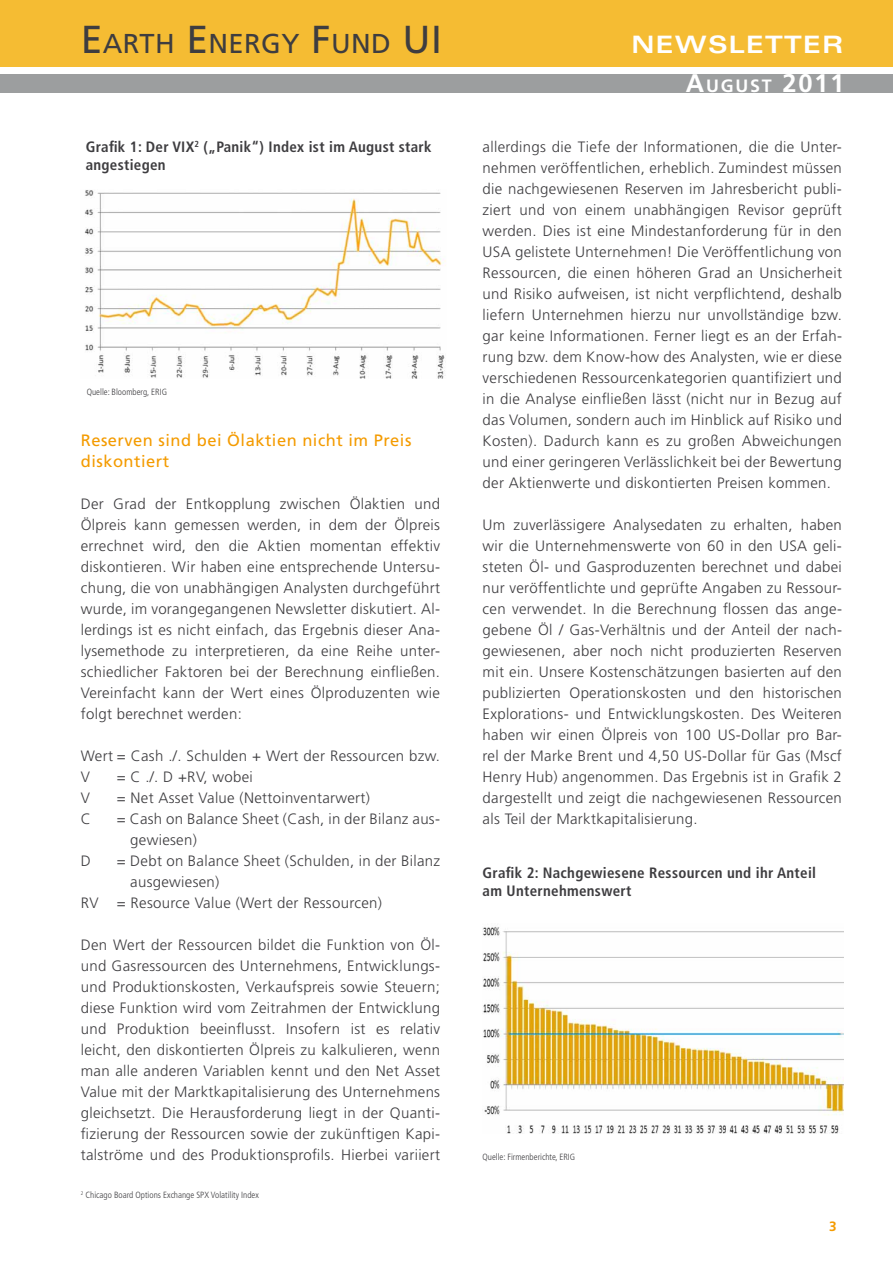
<style>
.page{position:relative;width:893px;height:1263px;background:#fff}
.page>*{position:absolute;margin:0;border:0;box-sizing:border-box;transform-origin:0 0}
.t1{font:27.3px "Frutiger LT";letter-spacing:.015em;color:#3e3d40}
.t2{font:700 expanded 24px "Univers";letter-spacing:.05em;color:#fff}
.t3{font:700 17.85px "Frutiger LT";letter-spacing:.1em;color:#fff}
.t4{font:16.5px/21px "Frutiger LT";letter-spacing:.03em;color:#f49b00}
.t5{font:300 15px/21px "Frutiger LT";letter-spacing:.02em;color:#3e3d40;text-align:justify}
.t6{font:700 condensed 15px/18px "Frutiger LT";letter-spacing:.02em;color:#3e3d40}
.t7{font:700 13.5px "Frutiger LT";color:#f49b00}
.t8{font:300 condensed 9px "Frutiger LT";color:#3e3d40}
.s1{font-size:39px}
.s2{font-size:25.5px}
</style>
<div class="page">
<img style="left:483px;top:926px;width:360px;height:208px">
<div style="left:0;top:0;width:893px;height:67px;background:#f5bc33"></div>
<div style="left:0;top:74px;width:893px;height:19px;background:#9c9e9f"></div>
<img style="left:84px;top:190px;width:362px;height:189px">
<h1 class="t1" style="left:81px;top:27px;width:363px"><span class="s1">E</span>ARTH <span class="s1">E</span>NERGY <span class="s1">F</span>UND <span class="s1">UI</span></h1>
<h2 class="t2" style="left:632px;top:31px;width:213px">NEWSLETTER</h2>
<p class="t6" style="left:86px;top:137px;width:347px">Grafik 1: Der VIX<sup>2</sup> („Panik“) Index ist im August stark angestiegen</p>
<p class="t8" style="left:87px;top:386px;width:82px">Quelle: Bloomberg, ERIG</p>
<p class="t4" style="left:81px;top:429px;width:332px">Reserven sind bei Ölaktien nicht im Preis diskontiert</p>
<p class="t5" style="left:81px;top:493px;width:361px">Der Grad der Entkopplung zwischen Ölaktien und Ölpreis kann gemessen werden, in dem der Ölpreis errechnet wird, den die Aktien momentan effektiv diskontieren. Wir haben eine entsprechende Untersu&shy;chung, die von unabhängigen Analysten durchgeführt wurde, im vorangegangenen Newsletter diskutiert. Al&shy;lerdings ist es nicht einfach, das Ergebnis dieser Ana&shy;lysemethode zu interpretieren, da eine Reihe unter&shy;schiedlicher Faktoren bei der Berechnung einfließen.<br>Vereinfacht kann der Wert eines Ölproduzenten wie folgt berechnet werden:</p>
<p class="t5" style="left:81px;top:745px;width:361px">Wert = Cash ./. Schulden + Wert der Ressourcen bzw.<br>V</p>
<p class="t5" style="left:117px;top:766px;width:138px">= C ./. D +RV, wobei</p>
<p class="t5" style="left:81px;top:787px;width:11px">V</p>
<p class="t5" style="left:117px;top:787px;width:255px">= Net Asset Value (Nettoinventarwert)</p>
<p class="t5" style="left:81px;top:808px;width:12px">C</p>
<p class="t5" style="left:130px;top:808px;width:311px;text-indent:-14px">= Cash on Balance Sheet (Cash, in der Bilanz aus&shy;gewiesen)</p>
<p class="t5" style="left:81px;top:850px;width:12px">D</p>
<p class="t5" style="left:117px;top:850px;width:325px">= Debt on Balance Sheet (Schulden, in der Bilanz</p>
<p class="t5" style="left:130px;top:871px;width:91px">ausgewiesen)</p>
<p class="t5" style="left:81px;top:892px;width:303px">RV = Resource Value (Wert der Ressourcen)</p>
<p class="t5" style="left:81px;top:934px;width:361px">Den Wert der Ressourcen bildet die Funktion von Öl&shy;und Gasressourcen des Unternehmens, Entwicklungs&shy;und Produktionskosten, Verkaufspreis sowie Steuern; diese Funktion wird vom Zeitrahmen der Entwicklung und Produktion beeinflusst. Insofern ist es relativ leicht, den diskontierten Ölpreis zu kalkulieren, wenn man alle anderen Variablen kennt und den Net Asset Value mit der Marktkapitalisierung des Unternehmens gleichsetzt. Die Herausforderung liegt in der Quanti&shy;fizierung der Ressourcen sowie der zukünftigen Kapi&shy;talströme und des Produktionsprofils. Hierbei variiert</p>
<p class="t8" style="left:81px;top:1189px;width:180px"><sup>2</sup> Chicago Board Options Exchange SPX Volatility Index</p>
<p class="t3" style="left:686px;top:76px;width:160px"><span class="s2">A</span>UGUST <span class="s2">2011</span></p>
<p class="t5" style="left:483px;top:136px;width:361px">allerdings die Tiefe der Informationen, die die Unter&shy;nehmen veröffentlichen, erheblich. Zumindest müssen die nachgewiesenen Reserven im Jahresbericht publi&shy;ziert und von einem unabhängigen Revisor geprüft werden. Dies ist eine Mindestanforderung für in den USA gelistete Unternehmen! Die Veröffentlichung von Ressourcen, die einen höheren Grad an Unsicherheit und Risiko aufweisen, ist nicht verpflichtend, deshalb liefern Unternehmen hierzu nur unvollständige bzw. gar keine Informationen. Ferner liegt es an der Erfah&shy;rung bzw. dem Know-how des Analysten, wie er diese verschiedenen Ressourcenkategorien quantifiziert und in die Analyse einfließen lässt (nicht nur in Bezug auf das Volumen, sondern auch im Hinblick auf Risiko und Kosten). Dadurch kann es zu großen Abweichungen und einer geringeren Verlässlichkeit bei der Bewertung der Aktienwerte und diskontierten Preisen kommen.</p>
<p class="t5" style="left:483px;top:514px;width:361px">Um zuverlässigere Analysedaten zu erhalten, haben wir die Unternehmenswerte von 60 in den USA geli&shy;steten Öl- und Gasproduzenten berechnet und dabei nur veröffentlichte und geprüfte Angaben zu Ressour&shy;cen verwendet. In die Berechnung flossen das ange&shy;gebene Öl / Gas-Verhältnis und der Anteil der nach&shy;gewiesenen, aber noch nicht produzierten Reserven mit ein. Unsere Kostenschätzungen basierten auf den publizierten Operationskosten und den historischen Explorations- und Entwicklungskosten. Des Weiteren haben wir einen Ölpreis von 100 US-Dollar pro Bar&shy;rel der Marke Brent und 4,50 US-Dollar für Gas (Mscf Henry Hub) angenommen. Das Ergebnis ist in Grafik 2 dargestellt und zeigt die nachgewiesenen Ressourcen als Teil der Marktkapitalisierung.</p>
<p class="t6" style="left:483px;top:863px;width:335px">Grafik 2: Nachgewiesene Ressourcen und ihr Anteil am Unternehmenswert</p>
<p class="t8" style="left:483px;top:1151px;width:94px">Quelle: Firmenberichte, ERIG</p>
<p class="t7" style="left:829px;top:1218px;width:9px">3</p>
</div>
